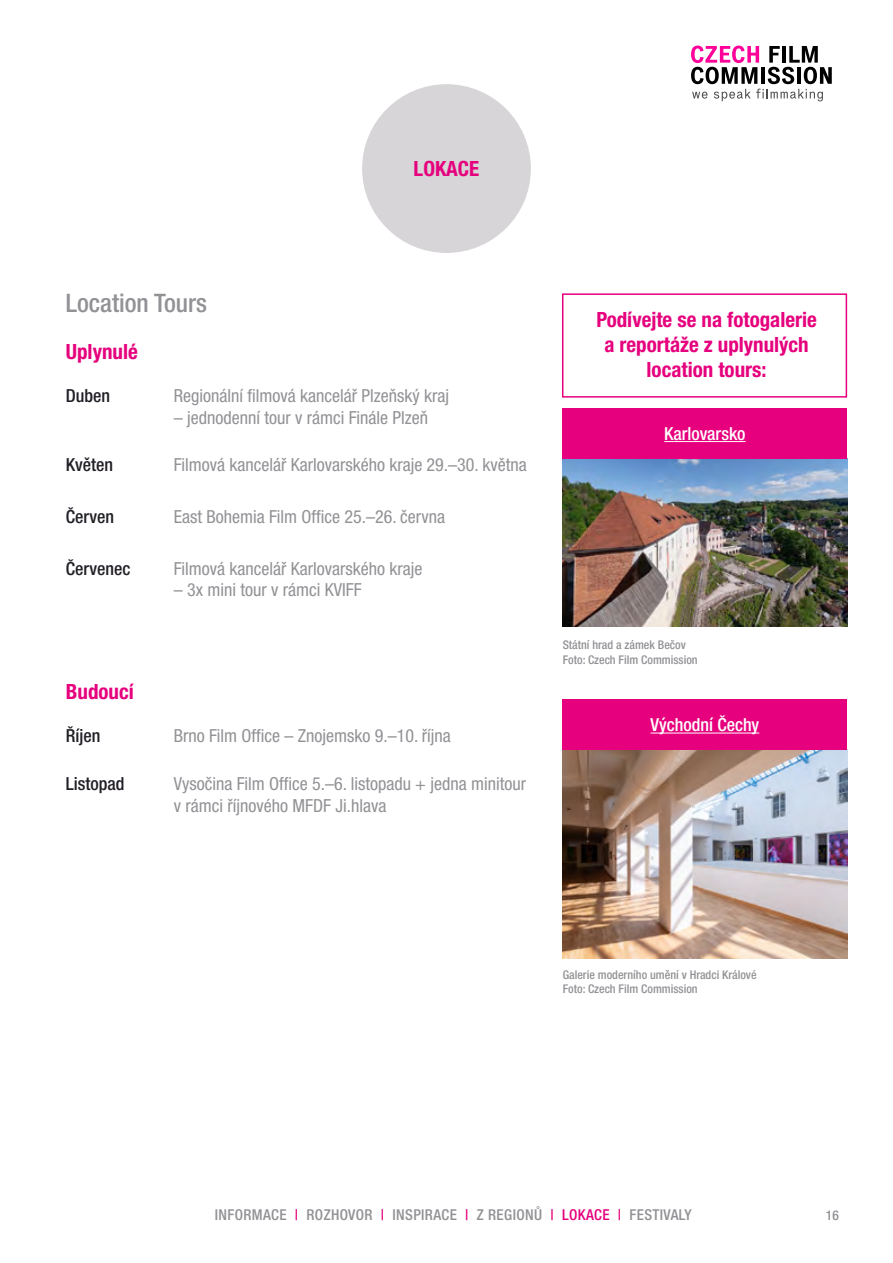
<style>
.page{position:relative;width:893px;height:1263px;background:#fff}
.page>*{position:absolute;margin:0;border:0;box-sizing:border-box;transform-origin:0 0}
.t1{font:500 condensed 25.5px "Helvetica Neue CE";color:#929195}
.t2{font:700 21px/25.2px "Helvetica Neue Cond CE";color:#e6007d;text-align:center}
.t3{font:18px/21.6px "Helvetica Neue Cond CE";color:#929195}
.t4{font:500 condensed 18px "Helvetica Neue CE";color:#211e25}
.t5{font:500 condensed 18px "Helvetica Neue CE";color:#fff}
.t6{font:500 condensed 15px "Helvetica Neue CE";letter-spacing:.025em;color:#929195}
.t7{font:500 condensed 13.5px "Helvetica Neue CE";color:#929195}
.t8{font:500 condensed 12px "Helvetica Neue CE";color:#929195}
.s1{color:#e6007d}
</style>
<div class="page">
<svg style="left:691px;top:46px;width:141px;height:55px"></svg>
<img style="left:563px;top:458px;width:284px;height:169px">
<img style="left:563px;top:750px;width:284px;height:208px">
<div style="left:362px;top:84px;width:169px;height:169px;background:#d7d5d7;border-radius:50%"></div>
<div style="left:562px;top:293px;width:285px;height:105px;border:2px solid #e6007d"></div>
<div style="left:563px;top:408px;width:284px;height:50px;background:#e6007d"></div>
<div style="left:563px;top:699px;width:284px;height:51px;background:#e6007d"></div>
<hr style="left:664px;top:441px;width:81px;height:1px;background:#fff">
<hr style="left:651px;top:733px;width:108px;height:1px;background:#fff">
<p class="t2" style="left:414px;top:156px;width:67px">LOKACE</p>
<p class="t1" style="left:66px;top:289px;width:143px">Location Tours</p>
<p class="t2" style="left:66px;top:339px;width:73px">Uplynulé</p>
<p class="t4" style="left:66px;top:386px;width:46px">Duben</p>
<p class="t3" style="left:174px;top:385px;width:277px">Regionální filmová kancelář Plzeňský kraj</p>
<p class="t3" style="left:174px;top:407px;width:256px">– jednodenní tour v rámci Finále Plzeň</p>
<p class="t4" style="left:66px;top:455px;width:49px">Květen</p>
<p class="t3" style="left:174px;top:454px;width:354px">Filmová kancelář Karlovarského kraje 29.–30. května</p>
<p class="t4" style="left:66px;top:506px;width:50px">Červen</p>
<p class="t3" style="left:174px;top:506px;width:273px">East Bohemia Film Office 25.–26. června</p>
<p class="t4" style="left:66px;top:558px;width:66px">Červenec</p>
<p class="t3" style="left:174px;top:558px;width:250px">Filmová kancelář Karlovarského kraje</p>
<p class="t3" style="left:174px;top:579px;width:189px">– 3x mini tour v rámci KVIFF</p>
<p class="t2" style="left:66px;top:679px;width:70px">Budoucí</p>
<p class="t4" style="left:66px;top:726px;width:36px">Říjen</p>
<p class="t3" style="left:174px;top:725px;width:279px">Brno Film Office – Znojemsko 9.–10. října</p>
<p class="t4" style="left:66px;top:773px;width:60px">Listopad</p>
<p class="t3" style="left:174px;top:773px;width:354px">Vysočina Film Office 5.–6. listopadu + jedna minitour v rámci říjnového MFDF Ji.hlava</p>
<p class="t2" style="left:596px;top:307px;width:222px">Podívejte se na fotogalerie a reportáže z uplynulých location tours:</p>
<p class="t5" style="left:664px;top:423px;width:83px">Karlovarsko</p>
<p class="t8" style="left:563px;top:638px;width:125px">Státní hrad a zámek Bečov</p>
<p class="t8" style="left:563px;top:653px;width:136px">Foto: Czech Film Commission</p>
<p class="t5" style="left:651px;top:715px;width:110px">Východní Čechy</p>
<p class="t8" style="left:563px;top:967px;width:195px">Galerie moderního umění v Hradci Králové</p>
<p class="t8" style="left:563px;top:982px;width:136px">Foto: Czech Film Commission</p>
<p class="t6" style="left:215px;top:1206px;width:478px">INFORMACE <span class="s1">|</span> ROZHOVOR <span class="s1">|</span> INSPIRACE <span class="s1">|</span> Z REGIONŮ <span class="s1">| LOKACE |</span> FESTIVALY</p>
<p class="t7" style="left:826px;top:1208px;width:15px">16</p>
</div>
